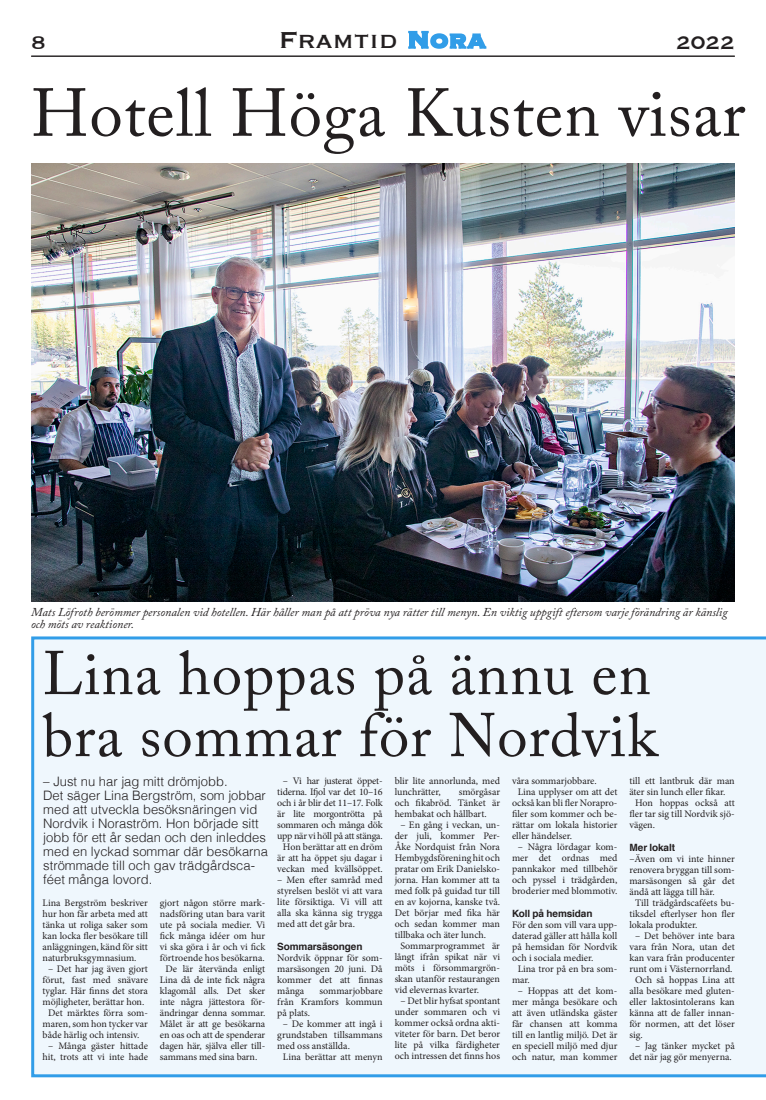
<style>
.page{position:relative;width:766px;height:1100px;background:#fff}
.page>*{position:absolute;margin:0;border:0;box-sizing:border-box;transform-origin:0 0}
.t1{font:67px "Adobe Caslon Pro";letter-spacing:.015em;color:#231f20}
.t2{font:61px "Adobe Caslon Pro";letter-spacing:.015em;color:#231f20}
.t3{font:30px "Copperplate";color:#231f20}
.t4{font:24px "Copperplate";color:#231f20}
.t5{font:300 13px/14px "Helvetica";color:#231f20}
.t6{font:italic 12px/12.3px "Adobe Caslon Pro";color:#231f20}
.t7{font:10px/11px "Minion Pro";letter-spacing:-.005em;color:#231f20;text-align:justify}
.t8{font:10px/11px "Minion Pro";letter-spacing:-.025em;color:#231f20;text-align:center}
.t9{font:700 10px "Helvetica";letter-spacing:-.015em;color:#231f20}
.s1{font-weight:700;color:#319de8}
</style>
<div class="page">
<div style="left:31px;top:636px;width:734px;height:441px;background:#eff7fd"></div>
<hr style="left:31px;top:56px;width:703px;height:1px;background:#231f20">
<img style="left:31px;top:163px;width:703px;height:438px">
<p class="t4" style="left:31px;top:27px;width:16px">8</p>
<p class="t3" style="left:279px;top:20px;width:209px">Framtid <span class="s1">Nora</span></p>
<p class="t4" style="left:676px;top:26px;width:60px">2022</p>
<p class="t1" style="left:31px;top:73px;width:715px">Hotell Höga Kusten visar</p>
<p class="t6" style="left:31px;top:605px;width:697px">Mats Löfroth berömmer personalen vid hotellen. Här håller man på att pröva nya rätter till menyn. En viktig uppgift eftersom varje förändring är känslig och möts av reaktioner.</p>
<p class="t2" style="left:43px;top:637px;width:609px">Lina hoppas på ännu en</p>
<p class="t2" style="left:43px;top:699px;width:616px">bra sommar för Nordvik</p>
<p class="t5" style="left:43px;top:773px;width:186px">– Just nu har jag mitt drömjobb.</p>
<p class="t5" style="left:43px;top:787px;width:226px">Det säger Lina Bergström, som jobbar med att utveckla besöksnäringen vid Nordvik i Noraström. Hon började sitt jobb för ett år sedan och den inleddes med en lyckad sommar där besökarna strömmade till och gav trädgårdsca&shy;féet många lovord.</p>
<p class="t8" style="left:277px;top:775px;width:107px">– Vi har justerat öppet&shy;tiderna. Ifjol var det 10–16 och i år blir det 11–17. Folk är lite morgontrötta på sommaren och många dök upp när vi höll på att stänga.</p>
<p class="t7" style="left:277px;top:841px;width:107px;text-align:center">Hon berättar att en dröm är att ha öppet sju dagar i veckan med kvällsöppet.</p>
<p class="t7" style="left:277px;top:874px;width:107px">– Men efter samråd med styrelsen beslöt vi att vara lite försiktiga. Vi vill att alla ska känna sig trygga med att det går bra.</p>
<p class="t9" style="left:277px;top:938px;width:87px">Sommarsäsongen</p>
<p class="t7" style="left:277px;top:952px;width:107px">Nordvik öppnar för som&shy;marsäsongen 20 juni. Då kommer det att finnas många</p>
<p class="t7" style="left:394px;top:775px;width:107px">blir lite annorlunda, med lunchrätter,</p>
<p class="t7" style="left:512px;top:775px;width:86px">våra sommarjobbare.</p>
<p class="t7" style="left:512px;top:786px;width:107px;text-indent:6px">Lina upplyser om att det också kan bli fler Norapro&shy;filer som kommer och be&shy;rättar om lokala historier eller händelser.</p>
<p class="t7" style="left:512px;top:841px;width:107px;text-align:center">– Några lördagar kom&shy;mer det ordnas med pannkakor med tillbehör och pyssel i trädgården, broderier med blommotiv.</p>
<p class="t9" style="left:512px;top:905px;width:82px">Koll på hemsidan</p>
<p class="t7" style="left:512px;top:919px;width:107px">För den som vill vara upp&shy;daterad gäller att hålla koll på hemsidan för Nordvik och i sociala medier.</p>
<p class="t7" style="left:512px;top:963px;width:107px;text-indent:6px">Lina tror på en bra som&shy;mar.</p>
<p class="t7" style="left:512px;top:985px;width:107px;text-align:center">– Hoppas att det kom&shy;mer många besökare och att även utländska gäster får chansen att komma till en lantlig miljö. Det är en speciell miljö med djur och natur, man kommer</p>
<p class="t7" style="left:629px;top:775px;width:107px">till ett lantbruk där man äter sin lunch eller fikar.</p>
<p class="t7" style="left:629px;top:797px;width:107px;text-indent:6px">Hon hoppas också att fler tar sig till Nordvik sjö&shy;vägen.</p>
<p class="t9" style="left:629px;top:839px;width:47px">Mer lokalt</p>
<p class="t7" style="left:629px;top:853px;width:107px">–Även om vi inte hinner renovera bryggan till som&shy;marsäsongen så går det ändå att lägga till här.</p>
<p class="t7" style="left:629px;top:897px;width:107px;text-indent:6px">Till trädgårdscaféets bu&shy;tiksdel efterlyser hon fler lokala produkter.</p>
<p class="t7" style="left:629px;top:930px;width:107px;text-align:center">– Det behöver inte bara vara från Nora, utan det kan vara från producenter runt om i Västernorrland.</p>
<p class="t7" style="left:629px;top:974px;width:107px;text-indent:6px">Och så hoppas Lina att alla besökare med gluten&shy;eller laktosintolerans kan känna att de faller innan&shy;för normen, att det löser sig.</p>
<p class="t7" style="left:629px;top:1040px;width:107px;text-align:center">– Jag tänker mycket på det när jag gör menyerna.</p>
<p class="t7" style="left:394px;top:786px;width:107px;text-indent:64px">smörgåsar och fikabröd. Tänket är hembakat och hållbart.</p>
<p class="t7" style="left:394px;top:819px;width:107px;text-indent:6px">– En gång i veckan, un&shy;der juli, kommer Per-Åke Nordquist från Nora Hembygdsförening hit och pratar om Erik Danielsko&shy;jorna. Han kommer att ta med folk på guidad tur till en av kojorna, kanske två.<br>Det börjar med fika här och sedan kommer man tillbaka och äter lunch.</p>
<p class="t7" style="left:394px;top:940px;width:107px;text-indent:6px">Sommarprogrammet är långt ifrån spikat när vi möts i försommargrön&shy;skan utanför restaurangen vid elevernas kvarter.</p>
<p class="t7" style="left:394px;top:995px;width:107px;text-align:center">– Det blir hyfsat spontant under sommaren och vi kommer också ordna akti&shy;viteter för barn. Det beror lite på vilka färdigheter och intressen det finns hos</p>
<p class="t7" style="left:160px;top:897px;width:107px">gjort någon större mark&shy;nadsföring utan bara varit ute på sociala medier. Vi fick många idéer om hur vi ska göra i år och vi fick förtroende hos besökarna.</p>
<p class="t7" style="left:160px;top:963px;width:107px;text-indent:6px">De lär återvända enligt Lina då de inte fick några klagomål alls. Det sker inte några jättestora för&shy;ändringar denna sommar.<br>Målet är att ge besökarna en oas och att de spenderar dagen här, själva eller till&shy;sammans med sina barn.</p>
<p class="t7" style="left:43px;top:897px;width:107px">Lina Bergström beskriver hur hon får arbeta med att tänka ut roliga saker som kan locka fler besökare till anläggningen, känd för sitt naturbruksgymnasium.</p>
<p class="t7" style="left:43px;top:963px;width:107px;text-align:center">– Det har jag även gjort förut, fast med snävare tyglar. Här finns det stora möjligheter, berättar hon.</p>
<p class="t7" style="left:43px;top:1007px;width:107px;text-indent:6px">Det märktes förra som&shy;maren, som hon tycker var både härlig och intensiv.</p>
<p class="t7" style="left:43px;top:1040px;width:107px;text-align:center">– Många gäster hittade hit, trots att vi inte hade</p>
<p class="t7" style="left:277px;top:985px;width:107px;text-indent:42px">sommarjobbare från Kramfors kommun på plats.</p>
<p class="t7" style="left:277px;top:1018px;width:107px;text-indent:6px">– De kommer att ingå i grundstaben tillsammans med oss anställda.</p>
<p class="t7" style="left:283px;top:1051px;width:101px">Lina berättar att menyn</p>
</div>
